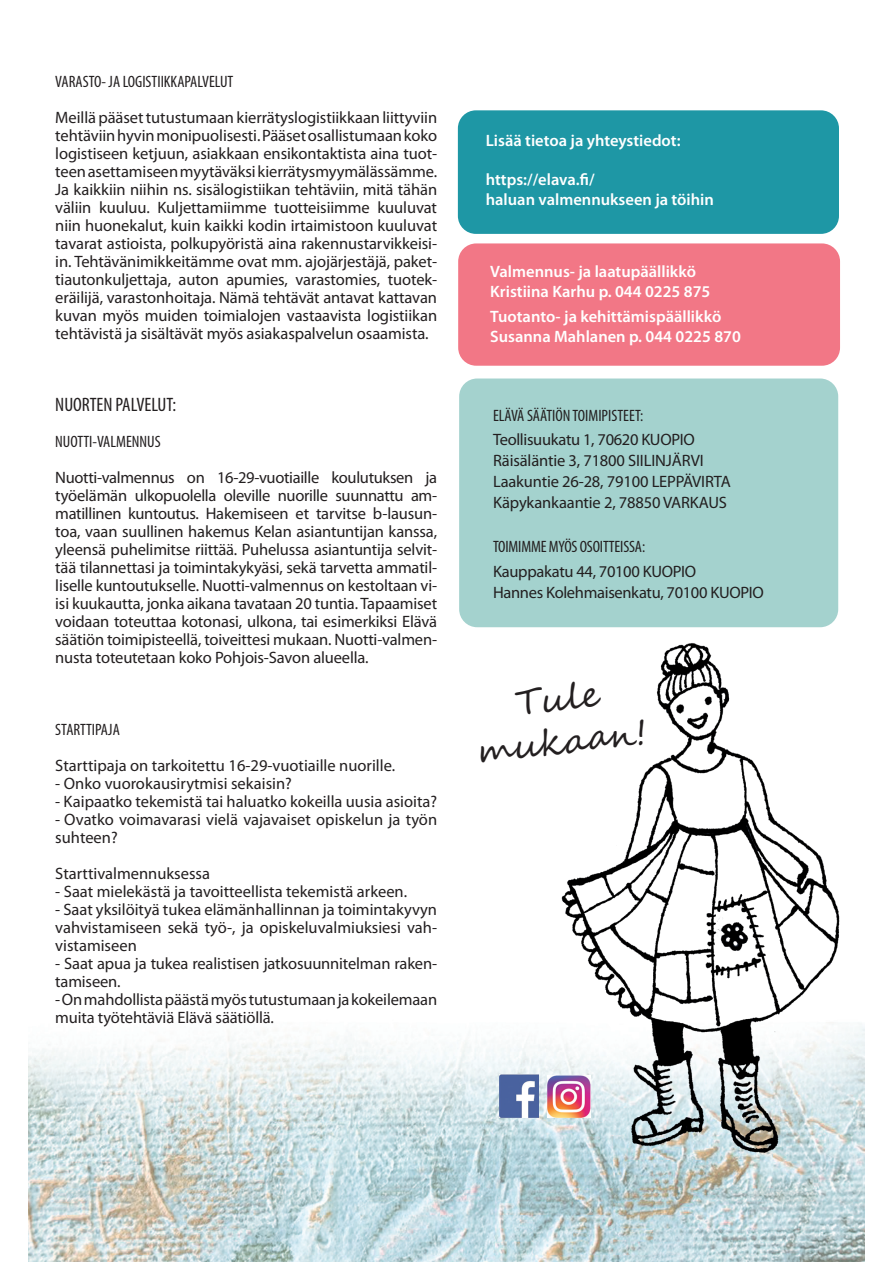
<style>
.page{position:relative;width:893px;height:1263px;background:#fff}
.page>*{position:absolute;margin:0;border:0;box-sizing:border-box;transform-origin:0 0}
.t1{font:36px "Segoe Script";color:#231f20}
.t2{font:condensed 19.5px "Myriad Pro";color:#231f20}
.t3{font:16.5px/18px "Myriad Pro";letter-spacing:-.005em;color:#231f20;text-align:justify}
.t4{font:600 16.5px "Myriad Pro";color:#fff}
.t5{font:condensed 16.5px "Myriad Pro";color:#231f20}
</style>
<div class="page">
<div style="left:459px;top:378px;width:379px;height:249px;background:#a4d2ce;border-radius:18px"></div>
<div style="left:458px;top:110px;width:381px;height:124px;background:#1e97a5;border-radius:18px"></div>
<img style="left:29px;top:1024px;width:835px;height:238px">
<img style="left:499px;top:1075px;width:39px;height:42px">
<img style="left:548px;top:1075px;width:8px;height:43px">
<div style="left:458px;top:243px;width:382px;height:123px;background:#f27786;border-radius:18px"></div>
<img style="left:556px;top:643px;width:291px;height:513px">
<p class="t5" style="left:55px;top:71px;width:180px">VARASTO- JA LOGISTIIKKAPALVELUT</p>
<p class="t3" style="left:55px;top:108px;width:383px">Meillä pääset tutustumaan kierrätyslogistiikkaan liittyviin tehtäviin hyvin monipuolisesti. Pääset osallistumaan koko logistiseen ketjuun, asiakkaan ensikontaktista aina tuot&shy;teen asettamiseen myytäväksi kierrätysmyymälässämme.<br>Ja kaikkiin niihin ns. sisälogistiikan tehtäviin, mitä tähän väliin kuuluu. Kuljettamiimme tuotteisiimme kuuluvat niin huonekalut, kuin kaikki kodin irtaimistoon kuuluvat tavarat astioista, polkupyöristä aina rakennustarvikkeisi&shy;in. Tehtävänimikkeitämme ovat mm. ajojärjestäjä, paket&shy;tiautonkuljettaja, auton apumies, varastomies, tuotek&shy;eräilijä, varastonhoitaja. Nämä tehtävät antavat kattavan kuvan myös muiden toimialojen vastaavista logistiikan tehtävistä ja sisältävät myös asiakaspalvelun osaamista.</p>
<p class="t2" style="left:55px;top:392px;width:123px">NUORTEN PALVELUT:</p>
<p class="t5" style="left:55px;top:431px;width:107px">NUOTTI-VALMENNUS</p>
<p class="t3" style="left:55px;top:468px;width:383px">Nuotti-valmennus on 16-29-vuotiaille koulutuksen ja työelämän ulkopuolella oleville nuorille suunnattu am&shy;matillinen kuntoutus. Hakemiseen et tarvitse b-lausun&shy;toa, vaan suullinen hakemus Kelan asiantuntijan kanssa, yleensä puhelimitse riittää. Puhelussa asiantuntija selvit&shy;tää tilannettasi ja toimintakykyäsi, sekä tarvetta ammatil&shy;liselle kuntoutukselle. Nuotti-valmennus on kestoltaan vi&shy;isi kuukautta, jonka aikana tavataan 20 tuntia. Tapaamiset voidaan toteuttaa kotonasi, ulkona, tai esimerkiksi Elävä säätiön toimipisteellä, toiveittesi mukaan. Nuotti-valmen&shy;nusta toteutetaan koko Pohjois-Savon alueella.</p>
<p class="t5" style="left:55px;top:719px;width:66px">STARTTIPAJA</p>
<p class="t3" style="left:55px;top:756px;width:341px">Starttipaja on tarkoitettu 16-29-vuotiaille nuorille.</p>
<p class="t3" style="left:55px;top:774px;width:238px">- Onko vuorokausirytmisi sekaisin?</p>
<p class="t3" style="left:55px;top:792px;width:383px">- Kaipaatko tekemistä tai haluatko kokeilla uusia asioita?</p>
<p class="t3" style="left:55px;top:810px;width:383px">- Ovatko voimavarasi vielä vajavaiset opiskelun ja työn suhteen?</p>
<p class="t3" style="left:55px;top:864px;width:156px">Starttivalmennuksessa</p>
<p class="t3" style="left:55px;top:882px;width:353px">- Saat mielekästä ja tavoitteellista tekemistä arkeen.</p>
<p class="t3" style="left:55px;top:900px;width:383px">- Saat yksilöityä tukea elämänhallinnan ja toimintakyvyn vahvistamiseen sekä työ-, ja opiskeluvalmiuksiesi vah&shy;vistamiseen</p>
<p class="t3" style="left:55px;top:954px;width:383px">- Saat apua ja tukea realistisen jatkosuunnitelman raken&shy;tamiseen.</p>
<p class="t3" style="left:55px;top:990px;width:383px">- On mahdollista päästä myös tutustumaan ja kokeilemaan muita työtehtäviä Elävä säätiöllä.</p>
<p class="t4" style="left:486px;top:130px;width:196px">Lisää tietoa ja yhteystiedot:</p>
<p class="t4" style="left:486px;top:169px;width:110px">https://elava.fi/</p>
<p class="t4" style="left:486px;top:189px;width:230px">haluan valmennukseen ja töihin</p>
<p class="t4" style="left:490px;top:261px;width:207px">Valmennus- ja laatupäällikkö</p>
<p class="t4" style="left:490px;top:281px;width:222px">Kristiina Karhu p. 044 0225 875</p>
<p class="t4" style="left:490px;top:306px;width:233px">Tuotanto- ja kehittämispäällikkö</p>
<p class="t4" style="left:490px;top:326px;width:252px">Susanna Mahlanen p. 044 0225 870</p>
<p class="t5" style="left:493px;top:406px;width:152px">ELÄVÄ SÄÄTIÖN TOIMIPISTEET:</p>
<p class="t3" style="left:493px;top:430px;width:203px">Teollisuukatu 1, 70620 KUOPIO</p>
<p class="t3" style="left:493px;top:451px;width:212px">Räisäläntie 3, 71800 SIILINJÄRVI</p>
<p class="t3" style="left:493px;top:472px;width:239px">Laakuntie 26-28, 79100 LEPPÄVIRTA</p>
<p class="t3" style="left:493px;top:493px;width:235px">Käpykankaantie 2, 78850 VARKAUS</p>
<p class="t5" style="left:493px;top:536px;width:154px">TOIMIMME MYÖS OSOITTEISSA:</p>
<p class="t3" style="left:493px;top:562px;width:205px">Kauppakatu 44, 70100 KUOPIO</p>
<p class="t3" style="left:493px;top:583px;width:272px">Hannes Kolehmaisenkatu, 70100 KUOPIO</p>
<p class="t1" style="left:512px;top:674px;width:86px;rotate:-6deg">Tule</p>
<p class="t1" style="left:474px;top:721px;width:173px;rotate:-6deg">mukaan!</p>
</div>
